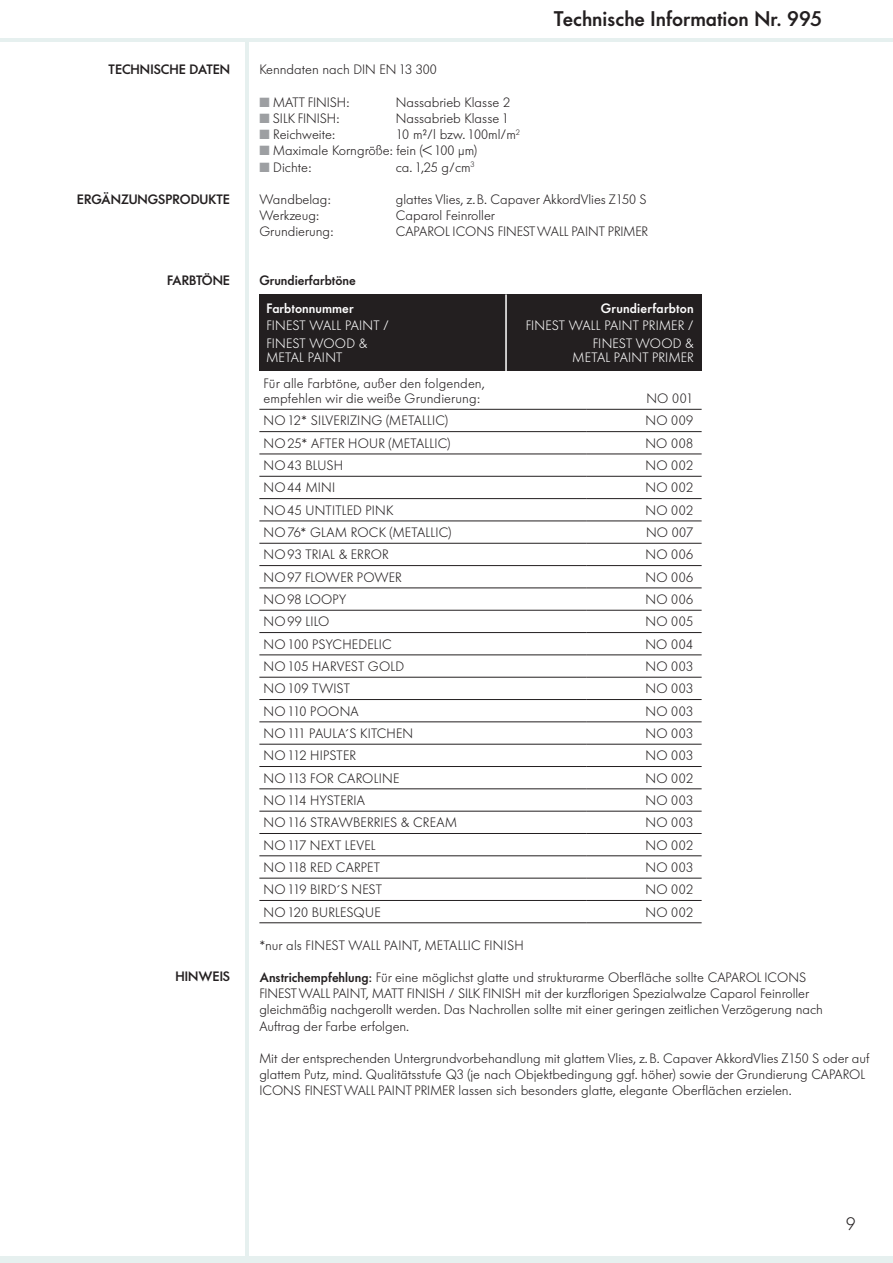
<style>
.page{position:relative;width:893px;height:1263px;background:#fff}
.page>*{position:absolute;margin:0;border:0;box-sizing:border-box;transform-origin:0 0}
.t1{font:500 21px "Futura Serie BQ";color:#231f20}
.t2{font:300 18px "Futura Serie BQ";color:#231f20}
.t3{font:300 13.5px/16.2px "Futura Serie BQ";color:#231f20}
.t4{font:300 13.5px "Futura Serie BQ";letter-spacing:.02em;color:#231f20}
.t5{font:300 13.5px/17.7px "Futura Serie BQ";letter-spacing:.02em;color:#fff}
.t6{font:500 13.5px "Futura Serie BQ";color:#231f20}
.t7{font:500 13.5px "Futura Serie BQ";letter-spacing:.01em;color:#fff}
.t8{font:300 13.5px "Futura Serie BQ";letter-spacing:.025em;color:#231f20}
.s1{color:#9d9fa2}
.s2{font-weight:500}
</style>
<div class="page">
<div style="left:0;top:1256px;width:893px;height:7px;background:#e6f0ef"></div>
<hr style="left:245px;top:40px;width:4px;height:1220px;background:#e6f0ef">
<hr style="left:0;top:38px;width:893px;height:4px;background:#e6f0ef">
<svg style="left:259px;top:408px;width:328px;height:470px"></svg>
<hr style="left:259px;top:409px;width:328px;height:1px;background:#231f20">
<hr style="left:587px;top:409px;width:115px;height:1px;background:#231f20">
<hr style="left:259px;top:431px;width:328px;height:1px;background:#231f20">
<hr style="left:587px;top:431px;width:115px;height:1px;background:#231f20">
<hr style="left:259px;top:454px;width:328px;height:1px;background:#231f20">
<hr style="left:587px;top:454px;width:115px;height:1px;background:#231f20">
<hr style="left:259px;top:476px;width:328px;height:1px;background:#231f20">
<hr style="left:587px;top:476px;width:115px;height:1px;background:#231f20">
<hr style="left:259px;top:498px;width:328px;height:1px;background:#231f20">
<hr style="left:587px;top:498px;width:115px;height:1px;background:#231f20">
<hr style="left:259px;top:521px;width:328px;height:1px;background:#231f20">
<hr style="left:587px;top:521px;width:115px;height:1px;background:#231f20">
<hr style="left:259px;top:543px;width:328px;height:1px;background:#231f20">
<hr style="left:587px;top:543px;width:115px;height:1px;background:#231f20">
<hr style="left:259px;top:565px;width:328px;height:1px;background:#231f20">
<hr style="left:587px;top:565px;width:115px;height:1px;background:#231f20">
<hr style="left:259px;top:588px;width:328px;height:1px;background:#231f20">
<hr style="left:587px;top:588px;width:115px;height:1px;background:#231f20">
<hr style="left:259px;top:610px;width:328px;height:1px;background:#231f20">
<hr style="left:587px;top:610px;width:115px;height:1px;background:#231f20">
<hr style="left:259px;top:632px;width:328px;height:1px;background:#231f20">
<hr style="left:587px;top:632px;width:115px;height:1px;background:#231f20">
<hr style="left:259px;top:655px;width:328px;height:1px;background:#231f20">
<hr style="left:587px;top:655px;width:115px;height:1px;background:#231f20">
<hr style="left:259px;top:677px;width:328px;height:1px;background:#231f20">
<hr style="left:587px;top:677px;width:115px;height:1px;background:#231f20">
<hr style="left:259px;top:699px;width:328px;height:1px;background:#231f20">
<hr style="left:587px;top:699px;width:115px;height:1px;background:#231f20">
<hr style="left:259px;top:722px;width:328px;height:1px;background:#231f20">
<hr style="left:587px;top:722px;width:115px;height:1px;background:#231f20">
<hr style="left:259px;top:744px;width:328px;height:1px;background:#231f20">
<hr style="left:587px;top:744px;width:115px;height:1px;background:#231f20">
<hr style="left:259px;top:766px;width:328px;height:1px;background:#231f20">
<hr style="left:587px;top:766px;width:115px;height:1px;background:#231f20">
<hr style="left:259px;top:788px;width:328px;height:1px;background:#231f20">
<hr style="left:587px;top:788px;width:115px;height:1px;background:#231f20">
<hr style="left:259px;top:811px;width:328px;height:1px;background:#231f20">
<hr style="left:587px;top:811px;width:115px;height:1px;background:#231f20">
<hr style="left:259px;top:833px;width:328px;height:1px;background:#231f20">
<hr style="left:587px;top:833px;width:115px;height:1px;background:#231f20">
<hr style="left:259px;top:855px;width:328px;height:1px;background:#231f20">
<hr style="left:259px;top:878px;width:328px;height:1px;background:#231f20">
<hr style="left:259px;top:900px;width:328px;height:1px;background:#231f20">
<hr style="left:259px;top:922px;width:328px;height:1px;background:#231f20">
<hr style="left:587px;top:855px;width:115px;height:1px;background:#231f20">
<hr style="left:587px;top:878px;width:115px;height:1px;background:#231f20">
<hr style="left:587px;top:900px;width:115px;height:1px;background:#231f20">
<hr style="left:587px;top:922px;width:115px;height:1px;background:#231f20">
<div style="left:259px;top:294px;width:443px;height:77px;background:#231f20"></div>
<hr style="left:505px;top:294px;width:2px;height:80px;background:#fff">
<p class="t6" style="left:109px;top:62px;width:123px">TECHNISCHE DATEN</p>
<p class="t6" style="left:77px;top:191px;width:155px">ERGÄNZUNGSPRODUKTE</p>
<p class="t6" style="left:167px;top:272px;width:64px">FARBTÖNE</p>
<p class="t6" style="left:175px;top:969px;width:56px">HINWEIS</p>
<h1 class="t1" style="left:554px;top:7px;width:270px">Technische Information Nr. 995</h1>
<p class="t3" style="left:259px;top:62px;width:179px">Kenndaten nach DIN EN 13 300</p>
<p class="t3" style="left:259px;top:94px;width:92px"><span class="s1">■</span> MATT FINISH:</p>
<p class="t3" style="left:396px;top:94px;width:116px">Nassabrieb Klasse 2</p>
<p class="t3" style="left:259px;top:110px;width:82px"><span class="s1">■</span> SILK FINISH:</p>
<p class="t3" style="left:396px;top:110px;width:114px">Nassabrieb Klasse 1</p>
<p class="t3" style="left:259px;top:126px;width:77px"><span class="s1">■</span> Reichweite:</p>
<p class="t3" style="left:396px;top:126px;width:126px">10 m²/l bzw. 100ml/m<sup>2</sup></p>
<p class="t3" style="left:259px;top:143px;width:219px"><span class="s1">■</span> Maximale Korngröße: fein (&lt; 100 μm)</p>
<p class="t3" style="left:259px;top:159px;width:54px"><span class="s1">■</span> Dichte:</p>
<p class="t3" style="left:396px;top:159px;width:80px">ca. 1,25 g/cm<sup>3</sup></p>
<p class="t3" style="left:259px;top:191px;width:73px">Wandbelag:</p>
<p class="t3" style="left:396px;top:191px;width:252px">glattes Vlies, z.B. Capaver AkkordVlies Z150 S</p>
<p class="t3" style="left:259px;top:207px;width:61px">Werkzeug:</p>
<p class="t3" style="left:396px;top:207px;width:100px">Caparol Feinroller</p>
<p class="t3" style="left:259px;top:224px;width:76px">Grundierung:</p>
<p class="t3" style="left:396px;top:224px;width:254px">CAPAROL ICONS FINEST WALL PAINT PRIMER</p>
<p class="t6" style="left:259px;top:272px;width:98px">Grundierfarbtöne</p>
<p class="t7" style="left:266px;top:300px;width:89px">Farbtonnummer</p>
<p class="t5" style="left:266px;top:317px;width:124px">FINEST WALL PAINT /<br>FINEST WOOD &amp;</p>
<p class="t5" style="left:266px;top:348px;width:77px">METAL PAINT</p>
<p class="t3" style="left:264px;top:376px;width:222px;line-height:15px">Für alle Farbtöne, außer den folgenden, empfehlen wir die weiße Grundierung:</p>
<p class="t7" style="left:601px;top:300px;width:94px">Grundierfarbton</p>
<p class="t5" style="left:526px;top:317px;width:169px;text-align:right">FINEST WALL PAINT PRIMER /<br>FINEST WOOD &amp;</p>
<p class="t5" style="left:573px;top:348px;width:123px">METAL PAINT PRIMER</p>
<p class="t3" style="left:646px;top:390px;width:48px">NO 001</p>
<p class="t4" style="left:264px;top:413px;width:186px">NO12* SILVERIZING (METALLIC)</p>
<p class="t3" style="left:645px;top:413px;width:49px">NO 009</p>
<p class="t4" style="left:264px;top:435px;width:188px">NO25* AFTER HOUR (METALLIC)</p>
<p class="t3" style="left:645px;top:435px;width:49px">NO 008</p>
<p class="t4" style="left:264px;top:457px;width:81px">NO43 BLUSH</p>
<p class="t3" style="left:645px;top:457px;width:49px">NO 002</p>
<p class="t8" style="left:264px;top:480px;width:73px">NO44 MINI</p>
<p class="t3" style="left:645px;top:480px;width:49px">NO 002</p>
<p class="t3" style="left:264px;top:502px;width:131px">NO45 UNTITLED PINK</p>
<p class="t3" style="left:645px;top:502px;width:49px">NO 002</p>
<p class="t4" style="left:264px;top:524px;width:189px">NO76* GLAM ROCK (METALLIC)</p>
<p class="t3" style="left:646px;top:524px;width:49px">NO 007</p>
<p class="t4" style="left:264px;top:547px;width:127px">NO93 TRIAL &amp; ERROR</p>
<p class="t3" style="left:645px;top:547px;width:49px">NO 006</p>
<p class="t3" style="left:264px;top:569px;width:140px">NO97 FLOWER POWER</p>
<p class="t3" style="left:645px;top:569px;width:49px">NO 006</p>
<p class="t4" style="left:264px;top:591px;width:84px">NO98 LOOPY</p>
<p class="t3" style="left:645px;top:591px;width:49px">NO 006</p>
<p class="t4" style="left:264px;top:614px;width:67px">NO99 LILO</p>
<p class="t3" style="left:645px;top:613px;width:49px">NO 005</p>
<p class="t3" style="left:264px;top:636px;width:130px">NO100 PSYCHEDELIC</p>
<p class="t3" style="left:645px;top:636px;width:49px">NO 004</p>
<p class="t4" style="left:264px;top:658px;width:142px">NO105 HARVEST GOLD</p>
<p class="t3" style="left:645px;top:658px;width:49px">NO 003</p>
<p class="t4" style="left:264px;top:681px;width:88px">NO109 TWIST</p>
<p class="t3" style="left:645px;top:680px;width:49px">NO 003</p>
<p class="t4" style="left:264px;top:703px;width:97px">NO110 POONA</p>
<p class="t3" style="left:645px;top:703px;width:49px">NO 003</p>
<p class="t3" style="left:264px;top:725px;width:151px">NO111 PAULA´S KITCHEN</p>
<p class="t3" style="left:645px;top:725px;width:49px">NO 003</p>
<p class="t3" style="left:264px;top:747px;width:94px">NO112 HIPSTER</p>
<p class="t3" style="left:645px;top:747px;width:49px">NO 003</p>
<p class="t4" style="left:264px;top:770px;width:137px">NO113 FOR CAROLINE</p>
<p class="t3" style="left:645px;top:770px;width:49px">NO 002</p>
<p class="t3" style="left:264px;top:792px;width:103px">NO114 HYSTERIA</p>
<p class="t3" style="left:645px;top:792px;width:49px">NO 003</p>
<p class="t4" style="left:264px;top:815px;width:195px">NO116 STRAWBERRIES &amp; CREAM</p>
<p class="t3" style="left:645px;top:814px;width:49px">NO 003</p>
<p class="t4" style="left:264px;top:837px;width:114px">NO117 NEXT LEVEL</p>
<p class="t3" style="left:645px;top:837px;width:49px">NO 002</p>
<p class="t4" style="left:264px;top:859px;width:118px">NO118 RED CARPET</p>
<p class="t3" style="left:645px;top:859px;width:49px">NO 003</p>
<p class="t4" style="left:264px;top:882px;width:120px">NO119 BIRD´S NEST</p>
<p class="t3" style="left:645px;top:881px;width:49px">NO 002</p>
<p class="t4" style="left:264px;top:904px;width:118px">NO120 BURLESQUE</p>
<p class="t3" style="left:645px;top:904px;width:49px">NO 002</p>
<p class="t3" style="left:259px;top:937px;width:266px">*nur als FINEST WALL PAINT, METALLIC FINISH</p>
<p class="t3" style="left:259px;top:969px;width:565px"><span class="s2">Anstrichempfehlung:</span> Für eine möglichst glatte und strukturarme Oberfläche sollte CAPAROL ICONS FINEST WALL PAINT, MATT FINISH / SILK FINISH mit der kurzflorigen Spezialwalze Caparol Feinroller gleichmäßig nachgerollt werden. Das Nachrollen sollte mit einer geringen zeitlichen Verzögerung nach Auftrag der Farbe erfolgen.</p>
<p class="t3" style="left:259px;top:1050px;width:612px">Mit der entsprechenden Untergrundvorbehandlung mit glattem Vlies, z.B. Capaver AkkordVlies Z150 S oder auf glattem Putz, mind. Qualitätsstufe Q3 (je nach Objektbedingung ggf. höher) sowie der Grundierung CAPAROL<br>ICONS FINEST WALL PAINT PRIMER lassen sich besonders glatte, elegante Oberflächen erzielen.</p>
<h2 class="t2" style="left:846px;top:1213px;width:11px">9</h2>
</div>
